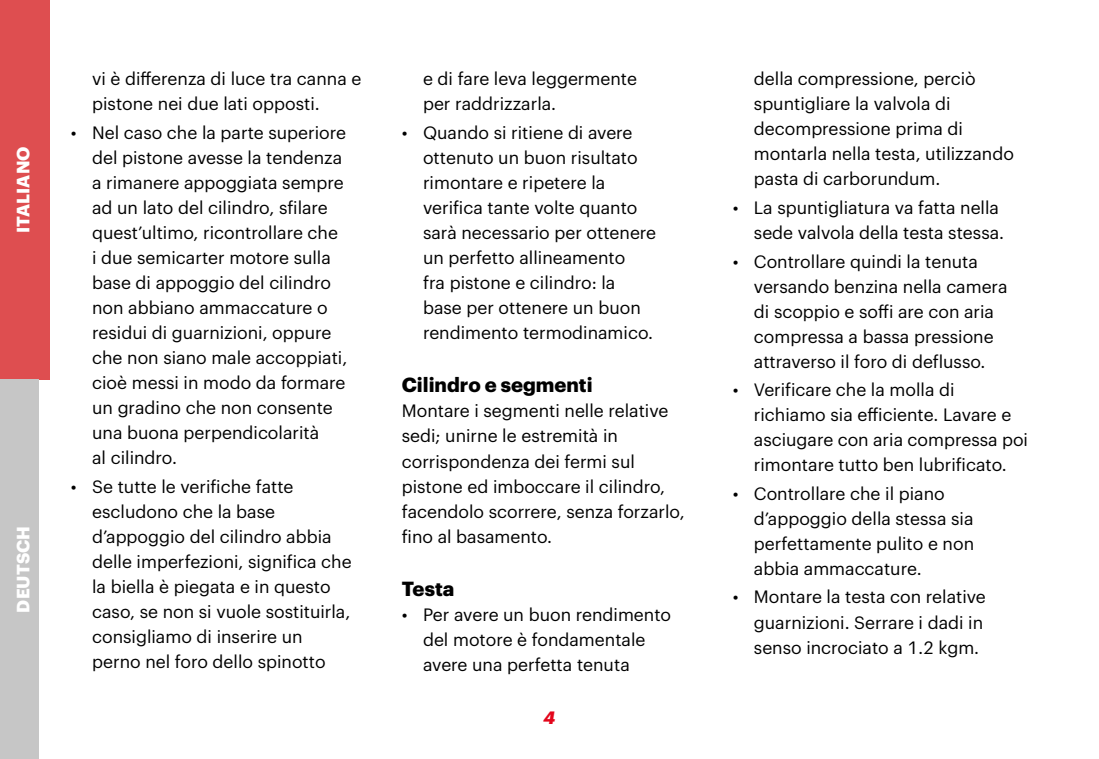
<style>
.page{position:relative;width:1099px;height:759px;background:#fff}
.page>*{position:absolute;margin:0;border:0;box-sizing:border-box;transform-origin:0 0}
.Titoletto_nel_testo{font:700 20px "Graphik";color:#000}
.Testo_Normale_7_pt{font:17.5px/25px "Graphik";color:#000}
.t1{font:700 17.5px "Graphik";letter-spacing:.005em;color:#fff}
.t2{font:italic 700 17.5px "Graphik";color:#e3061b}
</style>
<div class="page">
<div style="left:0;top:0;width:50px;height:379px;background:#de4e50"></div>
<div style="left:0;top:379px;width:39px;height:379px;background:#c6c6c6"></div>
<p class="t1" style="left:10px;top:233px;width:88px;rotate:-90deg">ITALIANO</p>
<p class="t1" style="left:10px;top:612px;width:88px;rotate:-90deg">DEUTSCH</p>
<p class="Testo_Normale_7_pt" style="left:92px;top:65px;width:271px">vi è differenza di luce tra canna e pistone nei due lati opposti.</p>
<p class="Testo_Normale_7_pt" style="left:92px;top:118px;width:257px;text-indent:-21px">• Nel caso che la parte superiore del pistone avesse la tendenza a rimanere appoggiata sempre ad un lato del cilindro, sfilare quest’ultimo, ricontrollare che<br>i due semicarter motore sulla base di appoggio del cilindro non abbiano ammaccature o residui di guarnizioni, oppure che non siano male accoppiati, cioè messi in modo da formare un gradino che non consente una buona perpendicolarità<br>al cilindro.</p>
<p class="Testo_Normale_7_pt" style="left:92px;top:472px;width:261px;text-indent:-21px">• Se tutte le verifiche fatte escludono che la base d’appoggio del cilindro abbia delle imperfezioni, significa che la biella è piegata e in questo caso, se non si vuole sostituirla, consigliamo di inserire un perno nel foro dello spinotto</p>
<p class="Testo_Normale_7_pt" style="left:423px;top:65px;width:215px">e di fare leva leggermente per raddrizzarla.</p>
<p class="Testo_Normale_7_pt" style="left:423px;top:118px;width:235px;text-indent:-21px">• Quando si ritiene di avere ottenuto un buon risultato rimontare e ripetere la verifica tante volte quanto sarà necessario per ottenere un perfetto allineamento<br>fra pistone e cilindro: la base per ottenere un buon rendimento termodinamico.</p>
<p class="Titoletto_nel_testo" style="left:402px;top:369px;width:192px">Cilindro e segmenti</p>
<p class="Testo_Normale_7_pt" style="left:402px;top:397px;width:284px">Montare i segmenti nelle relative sedi; unirne le estremità in corrispondenza dei fermi sul pistone ed imboccare il cilindro, facendolo scorrere, senza forzarlo, fino al basamento.</p>
<p class="Titoletto_nel_testo" style="left:402px;top:573px;width:54px">Testa</p>
<p class="Testo_Normale_7_pt" style="left:423px;top:600px;width:249px;text-indent:-21px">• Per avere un buon rendimento del motore è fondamentale avere una perfetta tenuta</p>
<p class="t2" style="left:543px;top:703px;width:13px">4</p>
<p class="Testo_Normale_7_pt" style="left:754px;top:65px;width:261px">della compressione, perciò spuntigliare la valvola di decompressione prima di montarla nella testa, utilizzando pasta di carborundum.</p>
<p class="Testo_Normale_7_pt" style="left:732px;top:193px;width:273px;text-align:right">• La spuntigliatura va fatta nella sede valvola della testa stessa.</p>
<p class="Testo_Normale_7_pt" style="left:754px;top:247px;width:255px;text-indent:-21px">• Controllare quindi la tenuta versando benzina nella camera di scoppio e soffi are con aria compressa a bassa pressione attraverso il foro di deflusso.</p>
<p class="Testo_Normale_7_pt" style="left:754px;top:376px;width:275px;text-indent:-21px">• Verificare che la molla di richiamo sia efficiente. Lavare e asciugare con aria compressa poi rimontare tutto ben lubrificato.</p>
<p class="Testo_Normale_7_pt" style="left:754px;top:479px;width:222px;text-indent:-21px">• Controllare che il piano d’appoggio della stessa sia perfettamente pulito e non abbia ammaccature.</p>
<p class="Testo_Normale_7_pt" style="left:754px;top:583px;width:233px;text-indent:-21px">• Montare la testa con relative guarnizioni. Serrare i dadi in senso incrociato a 1.2 kgm.</p>
</div>
